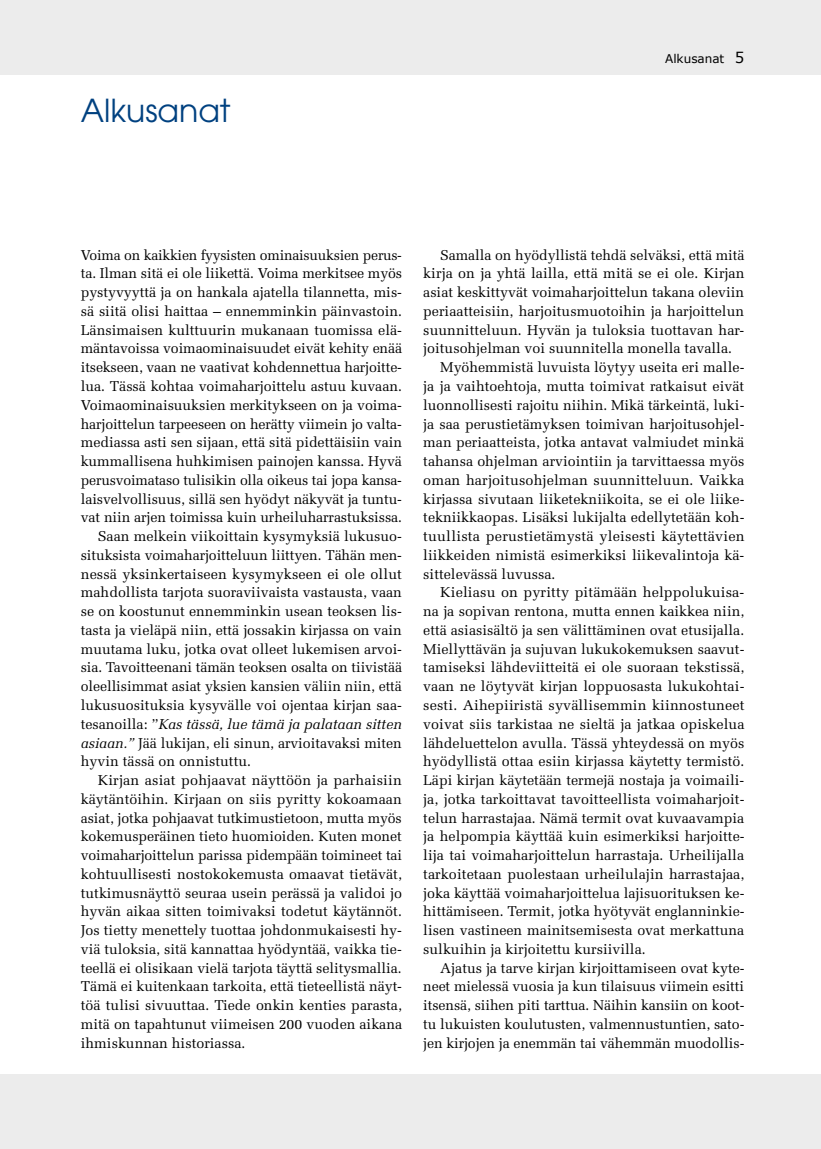
<style>
.page{position:relative;width:821px;height:1149px;background:#fff}
.page>*{position:absolute;margin:0;border:0;box-sizing:border-box;transform-origin:0 0}
.t1{font:31.5px "Avant Garde";color:#004180}
.t2{font:14.25px "Melior";color:#000}
.t3{font:italic 14.25px "Melior";color:#000}
.t4{font:12px "Verdana";color:#000}
.s1{font-size:15px}
.s2{font-style:normal}
.s3{font-style:italic}
</style>
<div class="page">
<div style="left:0;top:0;width:821px;height:74px;background:#ececec"></div>
<div style="left:0;top:1074px;width:821px;height:74px;background:#ececec"></div>
<h1 class="t1" style="left:81px;top:92px;width:151px">Alkusanat</h1>
<p class="t4" style="left:665px;top:50px;width:81px">Alkusanat <span class="s1">5</span></p>
<p class="t2" style="left:81px;top:246px;width:323px">Voima on kaikkien fyysisten ominaisuuksien perus-</p>
<p class="t2" style="left:81px;top:265px;width:323px">ta. Ilman sitä ei ole liikettä. Voima merkitsee myös</p>
<p class="t2" style="left:81px;top:284px;width:323px">pystyvyyttä ja on hankala ajatella tilannetta, mis-</p>
<p class="t2" style="left:81px;top:302px;width:323px">sä siitä olisi haittaa – ennemminkin päinvastoin.</p>
<p class="t2" style="left:81px;top:321px;width:323px">Länsimaisen kulttuurin mukanaan tuomissa elä-</p>
<p class="t2" style="left:81px;top:340px;width:323px">mäntavoissa voimaominaisuudet eivät kehity enää</p>
<p class="t2" style="left:81px;top:359px;width:323px">itsekseen, vaan ne vaativat kohdennettua harjoitte-</p>
<p class="t2" style="left:81px;top:377px;width:323px">lua. Tässä kohtaa voimaharjoittelu astuu kuvaan.</p>
<p class="t2" style="left:81px;top:396px;width:323px">Voimaominaisuuksien merkitykseen on ja voima-</p>
<p class="t2" style="left:81px;top:415px;width:323px">harjoittelun tarpeeseen on herätty viimein jo valta-</p>
<p class="t2" style="left:81px;top:434px;width:323px">mediassa asti sen sijaan, että sitä pidettäisiin vain</p>
<p class="t2" style="left:81px;top:452px;width:323px">kummallisena huhkimisen painojen kanssa. Hyvä</p>
<p class="t2" style="left:81px;top:471px;width:323px">perusvoimataso tulisikin olla oikeus tai jopa kansa-</p>
<p class="t2" style="left:81px;top:490px;width:323px">laisvelvollisuus, sillä sen hyödyt näkyvät ja tuntu-</p>
<p class="t2" style="left:81px;top:509px;width:323px">vat niin arjen toimissa kuin urheiluharrastuksissa.</p>
<p class="t2" style="left:98px;top:527px;width:306px">Saan melkein viikoittain kysymyksiä lukusuo-</p>
<p class="t2" style="left:81px;top:546px;width:323px">situksista voimaharjoitteluun liittyen. Tähän men-</p>
<p class="t2" style="left:81px;top:565px;width:323px">nessä yksinkertaiseen kysymykseen ei ole ollut</p>
<p class="t2" style="left:81px;top:584px;width:323px">mahdollista tarjota suoraviivaista vastausta, vaan</p>
<p class="t2" style="left:81px;top:602px;width:323px">se on koostunut ennemminkin usean teoksen lis-</p>
<p class="t2" style="left:81px;top:621px;width:323px">tasta ja vieläpä niin, että jossakin kirjassa on vain</p>
<p class="t2" style="left:81px;top:640px;width:323px">muutama luku, jotka ovat olleet lukemisen arvoi-</p>
<p class="t2" style="left:81px;top:659px;width:323px">sia. Tavoitteenani tämän teoksen osalta on tiivistää</p>
<p class="t2" style="left:81px;top:677px;width:322px">oleellisimmat asiat yksien kansien väliin niin, että</p>
<p class="t2" style="left:81px;top:696px;width:323px">lukusuosituksia kysyvälle voi ojentaa kirjan saa-</p>
<p class="t3" style="left:81px;top:715px;width:322px"><span class="s2">tesanoilla: ”</span>Kas tässä, lue tämä ja palataan sitten</p>
<p class="t2" style="left:81px;top:734px;width:322px"><span class="s3">asiaan.”</span> Jää lukijan, eli sinun, arvioitavaksi miten</p>
<p class="t2" style="left:81px;top:752px;width:172px">hyvin tässä on onnistuttu.</p>
<p class="t2" style="left:98px;top:771px;width:305px">Kirjan asiat pohjaavat näyttöön ja parhaisiin</p>
<p class="t2" style="left:81px;top:790px;width:322px">käytäntöihin. Kirjaan on siis pyritty kokoamaan</p>
<p class="t2" style="left:81px;top:809px;width:322px">asiat, jotka pohjaavat tutkimustietoon, mutta myös</p>
<p class="t2" style="left:81px;top:827px;width:322px">kokemusperäinen tieto huomioiden. Kuten monet</p>
<p class="t2" style="left:81px;top:846px;width:323px">voimaharjoittelun parissa pidempään toimineet tai</p>
<p class="t2" style="left:81px;top:865px;width:323px">kohtuullisesti nostokokemusta omaavat tietävät,</p>
<p class="t2" style="left:81px;top:884px;width:323px">tutkimusnäyttö seuraa usein perässä ja validoi jo</p>
<p class="t2" style="left:81px;top:902px;width:322px">hyvän aikaa sitten toimivaksi todetut käytännöt.</p>
<p class="t2" style="left:81px;top:921px;width:323px">Jos tietty menettely tuottaa johdonmukaisesti hy-</p>
<p class="t2" style="left:81px;top:940px;width:323px">viä tuloksia, sitä kannattaa hyödyntää, vaikka tie-</p>
<p class="t2" style="left:81px;top:959px;width:322px">teellä ei olisikaan vielä tarjota täyttä selitysmallia.</p>
<p class="t2" style="left:81px;top:977px;width:323px">Tämä ei kuitenkaan tarkoita, että tieteellistä näyt-</p>
<p class="t2" style="left:81px;top:996px;width:323px">töä tulisi sivuuttaa. Tiede onkin kenties parasta,</p>
<p class="t2" style="left:81px;top:1015px;width:323px">mitä on tapahtunut viimeisen 200 vuoden aikana</p>
<p class="t2" style="left:81px;top:1034px;width:166px">ihmiskunnan historiassa.</p>
<p class="t2" style="left:440px;top:246px;width:306px">Samalla on hyödyllistä tehdä selväksi, että mitä</p>
<p class="t2" style="left:423px;top:265px;width:323px">kirja on ja yhtä lailla, että mitä se ei ole. Kirjan</p>
<p class="t2" style="left:423px;top:284px;width:322px">asiat keskittyvät voimaharjoittelun takana oleviin</p>
<p class="t2" style="left:423px;top:302px;width:322px">periaatteisiin, harjoitusmuotoihin ja harjoittelun</p>
<p class="t2" style="left:423px;top:321px;width:323px">suunnitteluun. Hyvän ja tuloksia tuottavan har-</p>
<p class="t2" style="left:423px;top:340px;width:310px">joitusohjelman voi suunnitella monella tavalla.</p>
<p class="t2" style="left:440px;top:359px;width:306px">Myöhemmistä luvuista löytyy useita eri malle-</p>
<p class="t2" style="left:423px;top:377px;width:322px">ja ja vaihtoehtoja, mutta toimivat ratkaisut eivät</p>
<p class="t2" style="left:423px;top:396px;width:323px">luonnollisesti rajoitu niihin. Mikä tärkeintä, luki-</p>
<p class="t2" style="left:423px;top:415px;width:323px">ja saa perustietämyksen toimivan harjoitusohjel-</p>
<p class="t2" style="left:423px;top:434px;width:323px">man periaatteista, jotka antavat valmiudet minkä</p>
<p class="t2" style="left:423px;top:452px;width:323px">tahansa ohjelman arviointiin ja tarvittaessa myös</p>
<p class="t2" style="left:423px;top:471px;width:322px">oman harjoitusohjelman suunnitteluun. Vaikka</p>
<p class="t2" style="left:423px;top:490px;width:323px">kirjassa sivutaan liiketekniikoita, se ei ole liike-</p>
<p class="t2" style="left:423px;top:509px;width:323px">tekniikkaopas. Lisäksi lukijalta edellytetään koh-</p>
<p class="t2" style="left:423px;top:527px;width:323px">tuullista perustietämystä yleisesti käytettävien</p>
<p class="t2" style="left:423px;top:546px;width:323px">liikkeiden nimistä esimerkiksi liikevalintoja kä-</p>
<p class="t2" style="left:423px;top:565px;width:134px">sittelevässä luvussa.</p>
<p class="t2" style="left:440px;top:584px;width:306px">Kieliasu on pyritty pitämään helppolukuisa-</p>
<p class="t2" style="left:423px;top:602px;width:323px">na ja sopivan rentona, mutta ennen kaikkea niin,</p>
<p class="t2" style="left:423px;top:621px;width:322px">että asiasisältö ja sen välittäminen ovat etusijalla.</p>
<p class="t2" style="left:423px;top:640px;width:323px">Miellyttävän ja sujuvan lukukokemuksen saavut-</p>
<p class="t2" style="left:423px;top:659px;width:323px">tamiseksi lähdeviitteitä ei ole suoraan tekstissä,</p>
<p class="t2" style="left:423px;top:677px;width:323px">vaan ne löytyvät kirjan loppuosasta lukukohtai-</p>
<p class="t2" style="left:423px;top:696px;width:323px">sesti. Aihepiiristä syvällisemmin kiinnostuneet</p>
<p class="t2" style="left:423px;top:715px;width:323px">voivat siis tarkistaa ne sieltä ja jatkaa opiskelua</p>
<p class="t2" style="left:423px;top:734px;width:323px">lähdeluettelon avulla. Tässä yhteydessä on myös</p>
<p class="t2" style="left:423px;top:752px;width:323px">hyödyllistä ottaa esiin kirjassa käytetty termistö.</p>
<p class="t2" style="left:423px;top:771px;width:322px">Läpi kirjan käytetään termejä nostaja ja voimaili-</p>
<p class="t2" style="left:423px;top:790px;width:323px">ja, jotka tarkoittavat tavoitteellista voimaharjoit-</p>
<p class="t2" style="left:423px;top:809px;width:322px">telun harrastajaa. Nämä termit ovat kuvaavampia</p>
<p class="t2" style="left:423px;top:827px;width:323px">ja helpompia käyttää kuin esimerkiksi harjoitte-</p>
<p class="t2" style="left:423px;top:846px;width:322px">lija tai voimaharjoittelun harrastaja. Urheilijalla</p>
<p class="t2" style="left:423px;top:865px;width:323px">tarkoitetaan puolestaan urheilulajin harrastajaa,</p>
<p class="t2" style="left:423px;top:884px;width:323px">joka käyttää voimaharjoittelua lajisuorituksen ke-</p>
<p class="t2" style="left:423px;top:902px;width:323px">hittämiseen. Termit, jotka hyötyvät englanninkie-</p>
<p class="t2" style="left:423px;top:921px;width:323px">lisen vastineen mainitsemisesta ovat merkattuna</p>
<p class="t2" style="left:423px;top:940px;width:224px">sulkuihin ja kirjoitettu kursiivilla.</p>
<p class="t2" style="left:440px;top:959px;width:306px">Ajatus ja tarve kirjan kirjoittamiseen ovat kyte-</p>
<p class="t2" style="left:423px;top:977px;width:322px">neet mielessä vuosia ja kun tilaisuus viimein esitti</p>
<p class="t2" style="left:423px;top:996px;width:323px">itsensä, siihen piti tarttua. Näihin kansiin on koot-</p>
<p class="t2" style="left:423px;top:1015px;width:323px">tu lukuisten koulutusten, valmennustuntien, sato-</p>
<p class="t2" style="left:423px;top:1034px;width:323px">jen kirjojen ja enemmän tai vähemmän muodollis-</p>
</div>
